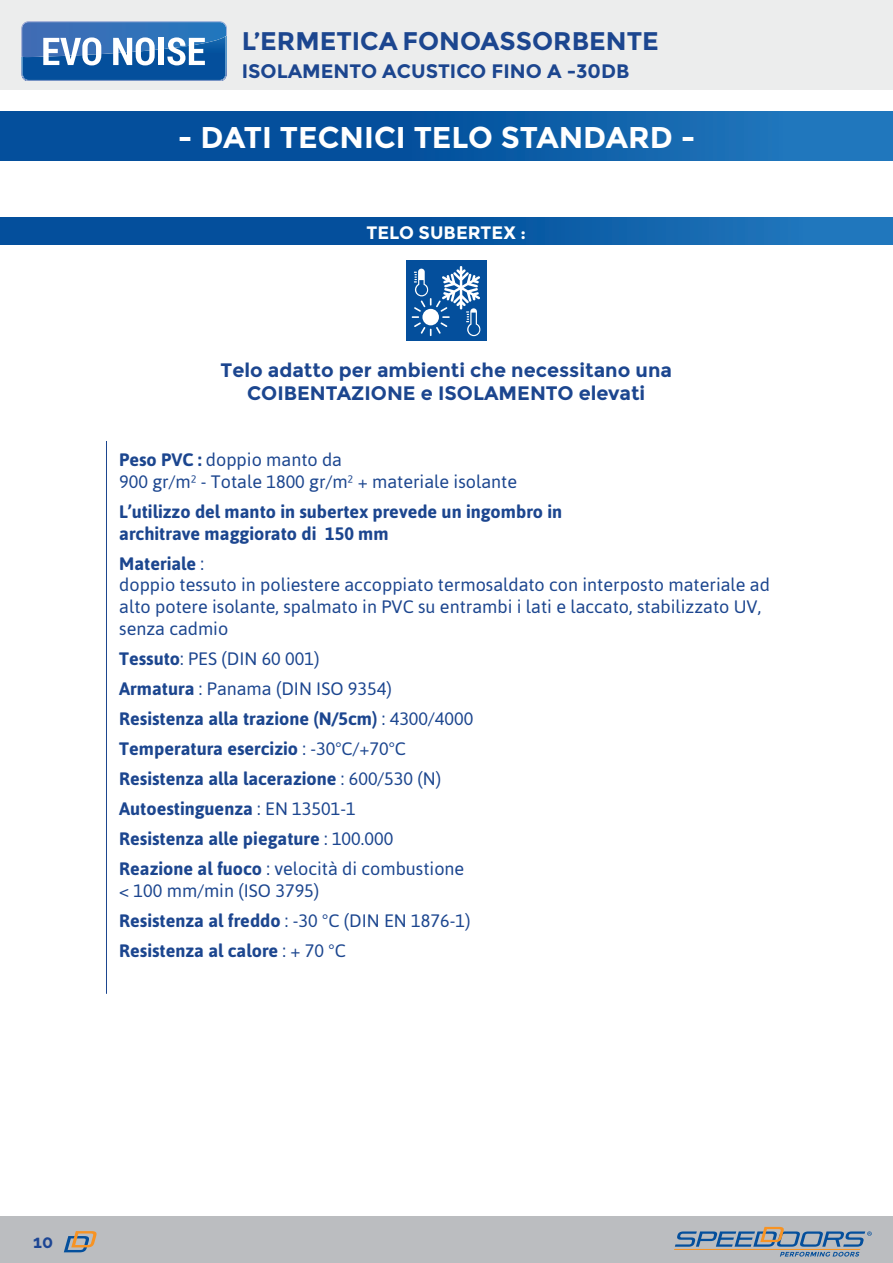
<style>
.page{position:relative;width:893px;height:1263px;background:#fff}
.page>*{position:absolute;margin:0;border:0;box-sizing:border-box;transform-origin:0 0}
.t1{font:700 30px "Montserrat";color:#fff}
.t2{font:700 25.5px "Montserrat";color:#1c468f}
.t3{font:700 19.5px/23.4px "Montserrat";color:#1c468f;text-align:center}
.t4{font:700 18px/30.2px "Asap";color:#1c468f}
.t5{font:18px/21.6px "Asap";color:#1c468f}
.t6{font:700 18px "Montserrat";color:#fff}
.t7{font:700 18px "Raleway";color:#1d4694}
.s1{font-weight:700}
.s2{font-weight:400}
</style>
<div class="page">
<div style="left:0;top:1216px;width:893px;height:47px;background:#bbbdc0"></div>
<div style="left:0;top:0;width:893px;height:89px;background:#eceded"></div>
<svg style="left:64px;top:1231px;width:33px;height:21px"></svg>
<hr style="left:674px;top:1249px;width:186px;height:1px;background:#f79323">
<svg style="left:675px;top:1227px;width:197px;height:29px"></svg>
<div style="left:0;top:218px;width:893px;height:27px;background:linear-gradient(to right,#004493,#1c72b8)"></div>
<div style="left:0;top:112px;width:893px;height:49px;background:linear-gradient(to right,#004493,#1e74ba)"></div>
<hr style="left:106px;top:441px;width:1px;height:553px;background:#1c468f">
<div style="left:406px;top:260px;width:81px;height:81px;background:#044f9c"></div>
<svg style="left:412px;top:266px;width:68px;height:70px"></svg>
<svg style="left:21px;top:21px;width:206px;height:60px"></svg>
<h2 class="t2" style="left:242px;top:25px;width:419px">L’ERMETICA FONOASSORBENTE</h2>
<p class="t3" style="left:242px;top:59px;width:389px">ISOLAMENTO ACUSTICO FINO A -30DB</p>
<h1 class="t1" style="left:178px;top:119px;width:519px">- DATI TECNICI TELO STANDARD -</h1>
<p class="t6" style="left:366px;top:221px;width:161px">TELO SUBERTEX :</p>
<p class="t3" style="left:221px;top:358px;width:453px">Telo adatto per ambienti che necessitano una<br>COIBENTAZIONE e ISOLAMENTO elevati</p>
<p class="t5" style="left:119px;top:449px;width:399px"><span class="s1">Peso PVC :</span> doppio manto da<br>900 gr/m² - Totale 1800 gr/m² + materiale isolante</p>
<p class="t4" style="left:119px;top:501px;width:445px;line-height:21.6px">L’utilizzo del manto in subertex prevede un ingombro in architrave maggiorato di 150 mm</p>
<p class="t5" style="left:119px;top:552px;width:652px"><span class="s1">Materiale</span> :<br>doppio tessuto in poliestere accoppiato termosaldato con interposto materiale ad alto potere isolante, spalmato in PVC su entrambi i lati e laccato, stabilizzato UV, senza cadmio</p>
<p class="t4" style="left:119px;top:643px;width:356px">Tessuto<span class="s2">: PES (DIN 60 001)<br></span>Armatura <span class="s2">: Panama (DIN ISO 9354)<br></span>Resistenza alla trazione (N/5cm) <span class="s2">: 4300/4000<br></span>Temperatura esercizio <span class="s2">: -30°C/+70°C </span>Resistenza alla lacerazione <span class="s2">: 600/530 (N)<br></span>Autoestinguenza <span class="s2">: EN 13501-1<br></span>Resistenza alle piegature <span class="s2">: 100.000<br></span>Reazione al fuoco <span class="s2">: velocità di combustione</span></p>
<p class="t5" style="left:119px;top:875px;width:353px;line-height:30.2px">&lt; 100 mm/min (ISO 3795)<br><span class="s1">Resistenza al freddo</span> : -30 °C (DIN EN 1876-1)<br><span class="s1">Resistenza al calore</span> : + 70 °C</p>
<p class="t7" style="left:33px;top:1235px;width:21px">10</p>
</div>
